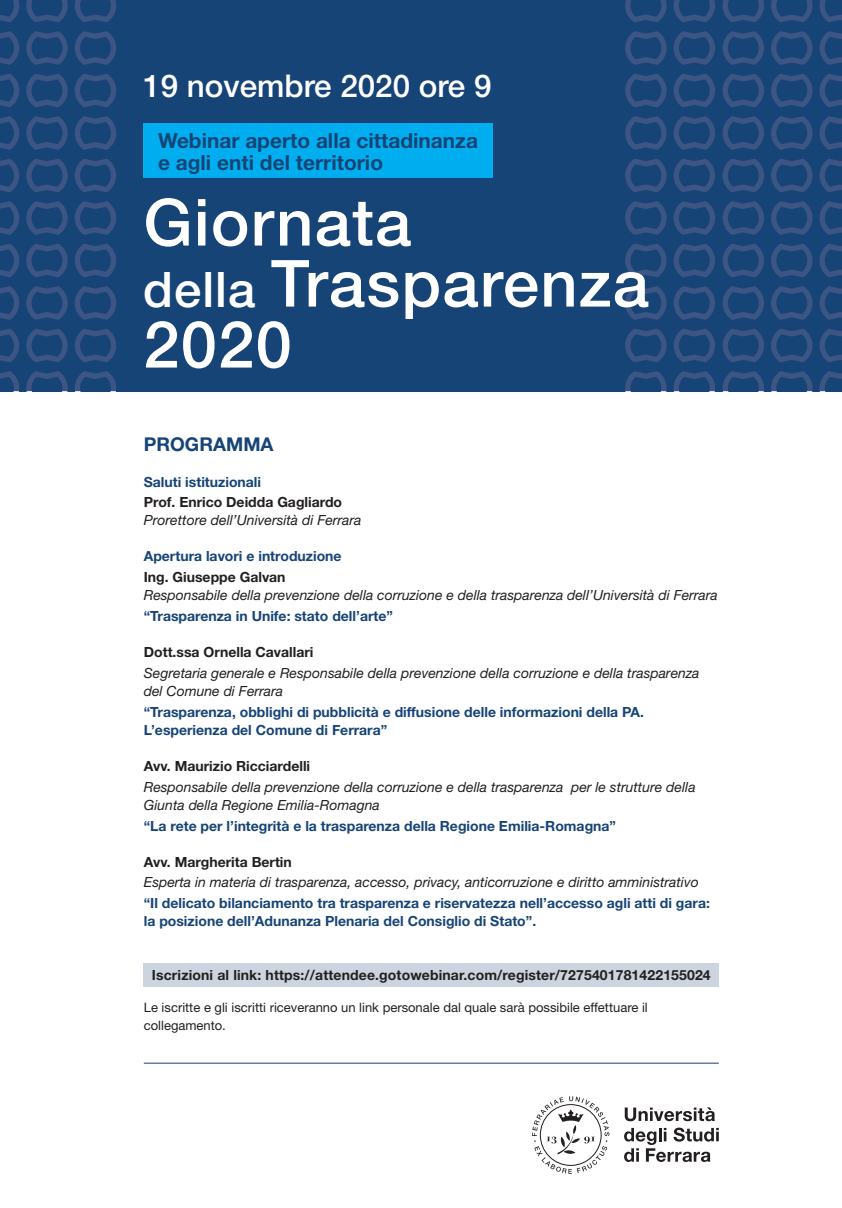
<style>
.page{position:relative;width:842px;height:1208px;background:#fff}
.page>*{position:absolute;margin:0;border:0;box-sizing:border-box;transform-origin:0 0}
.t1{font:500 65px/61px "Helvetica Neue";letter-spacing:.02em;color:#fff}
.t2{font:500 31.4px "Helvetica Neue";color:#fff}
.t3{font:700 20.8px/22px "Helvetica Neue";color:#174476}
.t4{font:700 19px "Helvetica Neue";color:#174476}
.t5{font:italic 14px/18px "Helvetica Neue";color:#231f20}
.t6{font:700 14px/18px "Helvetica Neue";color:#174476}
.t7{font:700 14px "Helvetica Neue";color:#231f20}
.t8{font:13px/18px "Helvetica Neue";color:#231f20}
.s1{font-size:49px}
</style>
<div class="page">
<div style="left:0;top:0;width:842px;height:391px;background:#174476"></div>
<hr style="left:144px;top:1062px;width:575px;height:1px;background:#174476">
<svg style="left:625px;top:1107px;width:90px;height:14px"></svg>
<svg style="left:624px;top:1127px;width:95px;height:35px"></svg>
<svg style="left:532px;top:1096px;width:77px;height:77px"></svg>
<svg style="left:0;top:0;width:19px;height:22px"></svg>
<svg style="left:26px;top:0;width:42px;height:22px"></svg>
<svg style="left:75px;top:0;width:41px;height:22px"></svg>
<svg style="left:0;top:31px;width:19px;height:34px"></svg>
<svg style="left:26px;top:31px;width:42px;height:34px"></svg>
<svg style="left:75px;top:31px;width:41px;height:34px"></svg>
<svg style="left:0;top:74px;width:19px;height:33px"></svg>
<svg style="left:26px;top:74px;width:42px;height:33px"></svg>
<svg style="left:75px;top:74px;width:41px;height:33px"></svg>
<svg style="left:0;top:116px;width:19px;height:34px"></svg>
<svg style="left:26px;top:116px;width:42px;height:34px"></svg>
<svg style="left:75px;top:116px;width:41px;height:34px"></svg>
<svg style="left:0;top:159px;width:19px;height:33px"></svg>
<svg style="left:26px;top:159px;width:42px;height:33px"></svg>
<svg style="left:75px;top:159px;width:41px;height:33px"></svg>
<svg style="left:0;top:201px;width:19px;height:34px"></svg>
<svg style="left:26px;top:201px;width:42px;height:34px"></svg>
<svg style="left:75px;top:201px;width:41px;height:34px"></svg>
<svg style="left:0;top:244px;width:19px;height:33px"></svg>
<svg style="left:26px;top:244px;width:42px;height:33px"></svg>
<svg style="left:75px;top:244px;width:41px;height:33px"></svg>
<svg style="left:0;top:286px;width:19px;height:34px"></svg>
<svg style="left:26px;top:286px;width:42px;height:34px"></svg>
<svg style="left:75px;top:286px;width:41px;height:34px"></svg>
<svg style="left:0;top:329px;width:19px;height:33px"></svg>
<svg style="left:26px;top:329px;width:42px;height:33px"></svg>
<svg style="left:75px;top:329px;width:41px;height:33px"></svg>
<svg style="left:0;top:371px;width:19px;height:21px"></svg>
<svg style="left:26px;top:371px;width:42px;height:21px"></svg>
<svg style="left:75px;top:371px;width:41px;height:21px"></svg>
<svg style="left:625px;top:0;width:42px;height:22px"></svg>
<svg style="left:674px;top:0;width:41px;height:22px"></svg>
<svg style="left:722px;top:0;width:42px;height:22px"></svg>
<svg style="left:771px;top:0;width:41px;height:22px"></svg>
<svg style="left:819px;top:0;width:23px;height:22px"></svg>
<svg style="left:625px;top:31px;width:42px;height:34px"></svg>
<svg style="left:674px;top:31px;width:41px;height:34px"></svg>
<svg style="left:722px;top:31px;width:42px;height:34px"></svg>
<svg style="left:771px;top:31px;width:41px;height:34px"></svg>
<svg style="left:819px;top:31px;width:23px;height:34px"></svg>
<svg style="left:625px;top:74px;width:42px;height:33px"></svg>
<svg style="left:674px;top:74px;width:41px;height:33px"></svg>
<svg style="left:722px;top:74px;width:42px;height:33px"></svg>
<svg style="left:771px;top:74px;width:41px;height:33px"></svg>
<svg style="left:819px;top:74px;width:23px;height:33px"></svg>
<svg style="left:625px;top:116px;width:42px;height:34px"></svg>
<svg style="left:674px;top:116px;width:41px;height:34px"></svg>
<svg style="left:722px;top:116px;width:42px;height:34px"></svg>
<svg style="left:771px;top:116px;width:41px;height:34px"></svg>
<svg style="left:819px;top:116px;width:23px;height:34px"></svg>
<svg style="left:625px;top:159px;width:42px;height:33px"></svg>
<svg style="left:674px;top:159px;width:41px;height:33px"></svg>
<svg style="left:722px;top:159px;width:42px;height:33px"></svg>
<svg style="left:771px;top:159px;width:41px;height:33px"></svg>
<svg style="left:819px;top:159px;width:23px;height:33px"></svg>
<svg style="left:625px;top:201px;width:42px;height:34px"></svg>
<svg style="left:674px;top:201px;width:41px;height:34px"></svg>
<svg style="left:722px;top:201px;width:42px;height:34px"></svg>
<svg style="left:771px;top:201px;width:41px;height:34px"></svg>
<svg style="left:819px;top:201px;width:23px;height:34px"></svg>
<svg style="left:625px;top:244px;width:42px;height:33px"></svg>
<svg style="left:674px;top:244px;width:41px;height:33px"></svg>
<svg style="left:722px;top:244px;width:42px;height:33px"></svg>
<svg style="left:771px;top:244px;width:41px;height:33px"></svg>
<svg style="left:819px;top:244px;width:23px;height:33px"></svg>
<svg style="left:625px;top:286px;width:42px;height:34px"></svg>
<svg style="left:674px;top:286px;width:41px;height:34px"></svg>
<svg style="left:722px;top:286px;width:42px;height:34px"></svg>
<svg style="left:771px;top:286px;width:41px;height:34px"></svg>
<svg style="left:819px;top:286px;width:23px;height:34px"></svg>
<svg style="left:625px;top:329px;width:42px;height:33px"></svg>
<svg style="left:674px;top:329px;width:41px;height:33px"></svg>
<svg style="left:722px;top:329px;width:42px;height:33px"></svg>
<svg style="left:771px;top:329px;width:41px;height:33px"></svg>
<svg style="left:819px;top:329px;width:23px;height:33px"></svg>
<svg style="left:625px;top:371px;width:42px;height:21px"></svg>
<svg style="left:674px;top:371px;width:41px;height:21px"></svg>
<svg style="left:722px;top:371px;width:42px;height:21px"></svg>
<svg style="left:771px;top:371px;width:41px;height:21px"></svg>
<svg style="left:819px;top:371px;width:23px;height:21px"></svg>
<div style="left:144px;top:963px;width:575px;height:24px;background:#ccd5df"></div>
<div style="left:143px;top:123px;width:350px;height:55px;background:#00aeef"></div>
<h2 class="t2" style="left:143px;top:67px;width:350px">19 novembre 2020 ore 9</h2>
<h3 class="t3" style="left:158px;top:129px;width:321px">Webinar aperto alla cittadinanza e agli enti del territorio</h3>
<h1 class="t1" style="left:143px;top:191px;width:507px">Giornata<br><span class="s1">della</span> Trasparenza<br>2020</h1>
<h3 class="t4" style="left:144px;top:432px;width:131px">PROGRAMMA</h3>
<p class="t6" style="left:144px;top:472px;width:119px">Saluti istituzionali</p>
<p class="t7" style="left:144px;top:494px;width:200px">Prof. Enrico Deidda Gagliardo</p>
<p class="t5" style="left:144px;top:511px;width:219px">Prorettore dell’Università di Ferrara</p>
<p class="t6" style="left:144px;top:547px;width:199px">Apertura lavori e introduzione</p>
<p class="t7" style="left:144px;top:568px;width:143px">Ing. Giuseppe Galvan</p>
<p class="t5" style="left:144px;top:586px;width:575px">Responsabile della prevenzione della corruzione e della trasparenza dell’Università di Ferrara</p>
<p class="t6" style="left:144px;top:607px;width:251px">“Trasparenza in Unife: stato dell’arte”</p>
<p class="t7" style="left:144px;top:643px;width:171px">Dott.ssa Ornella Cavallari</p>
<p class="t5" style="left:144px;top:664px;width:557px">Segretaria generale e Responsabile della prevenzione della corruzione e della trasparenza del Comune di Ferrara</p>
<p class="t6" style="left:144px;top:702px;width:502px">“Trasparenza, obblighi di pubblicità e diffusione delle informazioni della PA.<br>L’esperienza del Comune di Ferrara”</p>
<p class="t7" style="left:144px;top:757px;width:168px">Avv. Maurizio Ricciardelli</p>
<p class="t5" style="left:144px;top:777px;width:553px">Responsabile della prevenzione della corruzione e della trasparenza per le strutture della<br>Giunta della Regione Emilia-Romagna</p>
<p class="t6" style="left:144px;top:816px;width:474px">“La rete per l’integrità e la trasparenza della Regione Emilia-Romagna”</p>
<p class="t7" style="left:144px;top:853px;width:150px">Avv. Margherita Bertin</p>
<p class="t5" style="left:144px;top:873px;width:556px">Esperta in materia di trasparenza, accesso, privacy, anticorruzione e diritto amministrativo</p>
<p class="t6" style="left:144px;top:894px;width:568px">“Il delicato bilanciamento tra trasparenza e riservatezza nell’accesso agli atti di gara: la posizione dell’Adunanza Plenaria del Consiglio di Stato”.</p>
<p class="t7" style="left:152px;top:966px;width:560px">Iscrizioni al link: https://attendee.gotowebinar.com/register/7275401781422155024</p>
<p class="t8" style="left:144px;top:998px;width:505px">Le iscritte e gli iscritti riceveranno un link personale dal quale sarà possibile effettuare il collegamento.</p>
</div>
